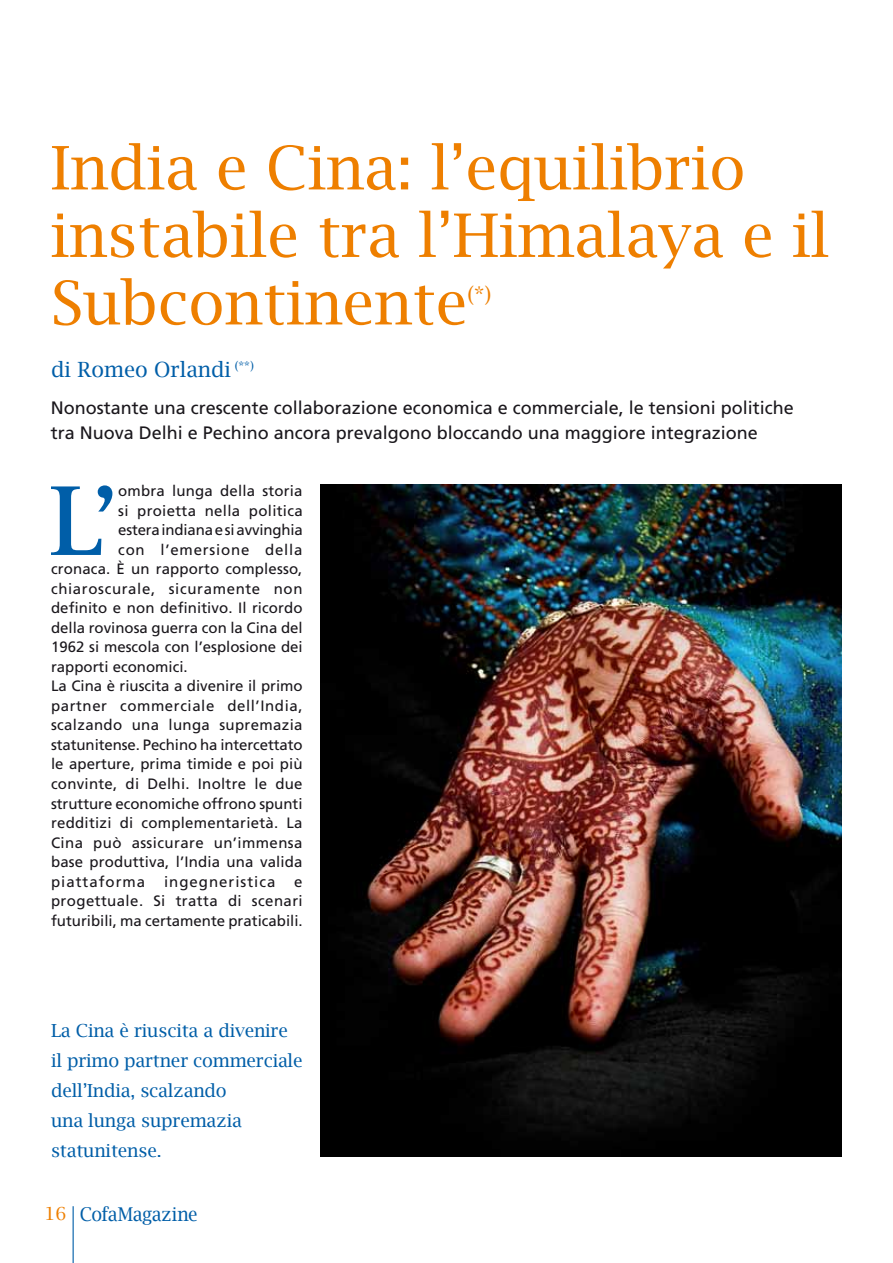
<style>
.page{position:relative;width:893px;height:1263px;background:#fff}
.page>*{position:absolute;margin:0;border:0;box-sizing:border-box;transform-origin:0 0}
.t1{font:700 102.9px "Rotis Serif";color:#005ea8}
.t2{font:60px/67.5px "Lucida Bright";color:#ee7f00}
.t3{font:21.75px "Lucida Bright";color:#ee7f00}
.t4{font:21px "Lucida Bright";color:#005ea8}
.t5{font:19.05px "Lucida Bright";letter-spacing:-.02em;color:#005ea8;scale:.94 1}
.t6{font:18px/25.5px "Frutiger";color:#1a171c}
.t7{font:18px/30px "Lucida Bright";letter-spacing:-.01em;color:#005ea8}
.t8{font:15px/19.5px "Frutiger";letter-spacing:.01em;color:#1a171c;text-align:justify}
.t9{font:15px "Frutiger";letter-spacing:.04em;color:#1a171c}
.t10{font:15px "Frutiger";letter-spacing:.045em;color:#1a171c}
.t11{font:15px "Frutiger";letter-spacing:-.01em;color:#1a171c}
.t12{font:15px "Frutiger";letter-spacing:.065em;color:#1a171c}
.t13{font:15px "Frutiger";letter-spacing:.055em;color:#1a171c}
.s1{font-size:18px;color:#ee7f00}
</style>
<div class="page">
<hr style="left:73px;top:1206px;width:1px;height:57px;background:#005ea8">
<img style="left:321px;top:485px;width:521px;height:672px">
<h2 class="t2" style="left:51px;top:134px;width:780px">India e Cina: l’equilibrio instabile tra l’Himalaya e il<br>Subcontinente</h2>
<h3 class="t3" style="left:467px;top:281px;width:25px">(*)</h3>
<h3 class="t4" style="left:51px;top:358px;width:204px">di Romeo Orlandi <sup>(**)</sup></h3>
<p class="t6" style="left:51px;top:395px;width:745px">Nonostante una crescente collaborazione economica e commerciale, le tensioni politiche tra Nuova Delhi e Pechino ancora prevalgono bloccando una maggiore integrazione</p>
<h1 class="t1" style="left:50px;top:460px;width:70px">L’</h1>
<p class="t8" style="left:118px;top:481px;width:186px">ombra lunga della storia</p>
<p class="t8" style="left:118px;top:501px;width:186px">si proietta nella politica</p>
<p class="t11" style="left:118px;top:521px;width:186px">estera indiana e si avvinghia</p>
<p class="t13" style="left:118px;top:541px;width:186px">con l’emersione della</p>
<p class="t8" style="left:51px;top:559px;width:253px">cronaca. È un rapporto complesso,</p>
<p class="t10" style="left:51px;top:580px;width:253px">chiaroscurale, sicuramente non</p>
<p class="t8" style="left:51px;top:598px;width:253px">definito e non definitivo. Il ricordo</p>
<p class="t8" style="left:51px;top:618px;width:253px">della rovinosa guerra con la Cina del</p>
<p class="t8" style="left:51px;top:637px;width:253px">1962 si mescola con l’esplosione dei</p>
<p class="t8" style="left:51px;top:657px;width:138px">rapporti economici.</p>
<p class="t8" style="left:51px;top:676px;width:253px">La Cina è riuscita a divenire il primo</p>
<p class="t9" style="left:51px;top:697px;width:253px">partner commerciale dell’India,</p>
<p class="t8" style="left:51px;top:715px;width:253px">scalzando una lunga supremazia</p>
<p class="t8" style="left:51px;top:735px;width:253px">statunitense. Pechino ha intercettato</p>
<p class="t8" style="left:51px;top:754px;width:253px">le aperture, prima timide e poi più</p>
<p class="t8" style="left:51px;top:774px;width:253px">convinte, di Delhi. Inoltre le due</p>
<p class="t8" style="left:51px;top:793px;width:253px">strutture economiche offrono spunti</p>
<p class="t8" style="left:51px;top:813px;width:253px">redditizi di complementarietà. La</p>
<p class="t8" style="left:51px;top:832px;width:253px">Cina può assicurare un’immensa</p>
<p class="t8" style="left:51px;top:852px;width:253px">base produttiva, l’India una valida</p>
<p class="t12" style="left:51px;top:872px;width:96px">piattaforma</p>
<p class="t12" style="left:164px;top:872px;width:113px">ingegneristica</p>
<p class="t8" style="left:51px;top:871px;width:253px;text-indent:243px">e progettuale. Si tratta di scenari futuribili, ma certamente praticabili.</p>
<p class="t7" style="left:51px;top:1015px;width:253px">La Cina è riuscita a divenire il primo partner commerciale dell’India, scalzando<br>una lunga supremazia statunitense.</p>
<p class="t5" style="left:45px;top:1203px;width:164px"><span class="s1">16</span> CofaMagazine</p>
</div>
